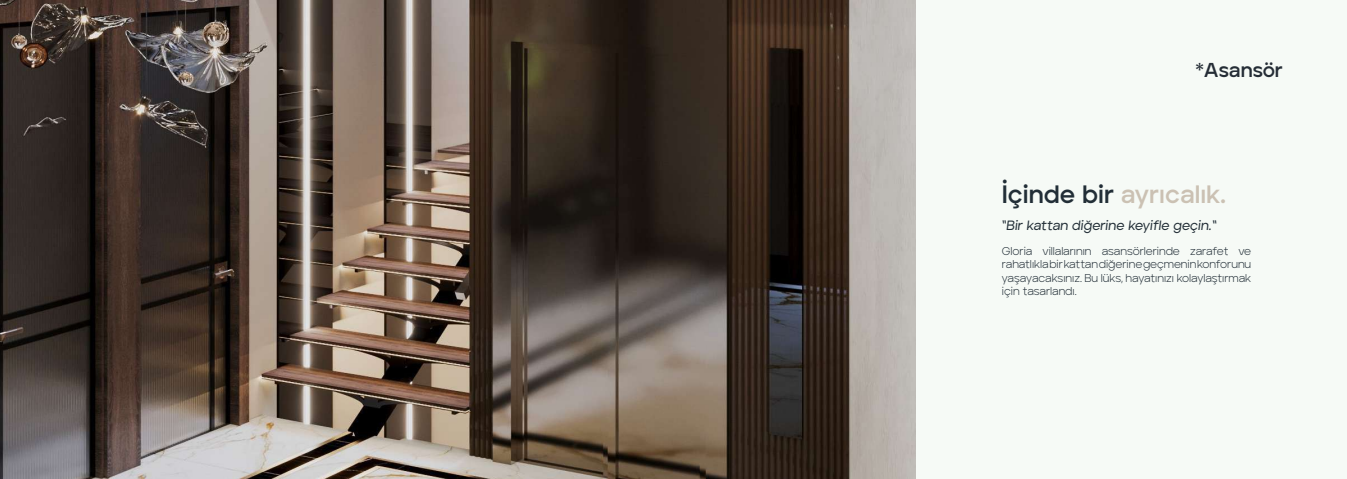
<style>
.page{position:relative;width:1347px;height:479px;background:#fff}
.page>*{position:absolute;margin:0;border:0;box-sizing:border-box;transform-origin:0 0}
.t1{font:700 25px "Aventa";color:#cbc1b3}
.t2{font:700 20px "Aventa";letter-spacing:-.005em;color:#252d36}
.t3{font:italic 500 13.38px "Aventa";color:#222e37}
.t4{font:300 11.25px/13.5px "Aventa";color:#222e37;text-align:justify}
.s1{color:#222e37}
</style>
<div class="page">
<img style="left:0;top:0;width:915px;height:478px">
<div style="left:916px;top:0;width:430px;height:478px;background:#f6faf6"></div>
<h2 class="t2" style="left:1195px;top:57px;width:89px">*Asansör</h2>
<h1 class="t1" style="left:1001px;top:179px;width:225px"><span class="s1">İçinde bir</span> ayrıcalık.</h1>
<p class="t3" style="left:1001px;top:216px;width:217px">“Bir kattan diğerine keyifle geçin.“</p>
<p class="t4" style="left:1001px;top:243px;width:251px">Gloria villalarının asansörlerinde zarafet ve rahatlıkla bir kattan diğerine geçmenin konforunu yaşayacaksınız. Bu lüks, hayatınızı kolaylaştırmak için tasarlandı.</p>
</div>
